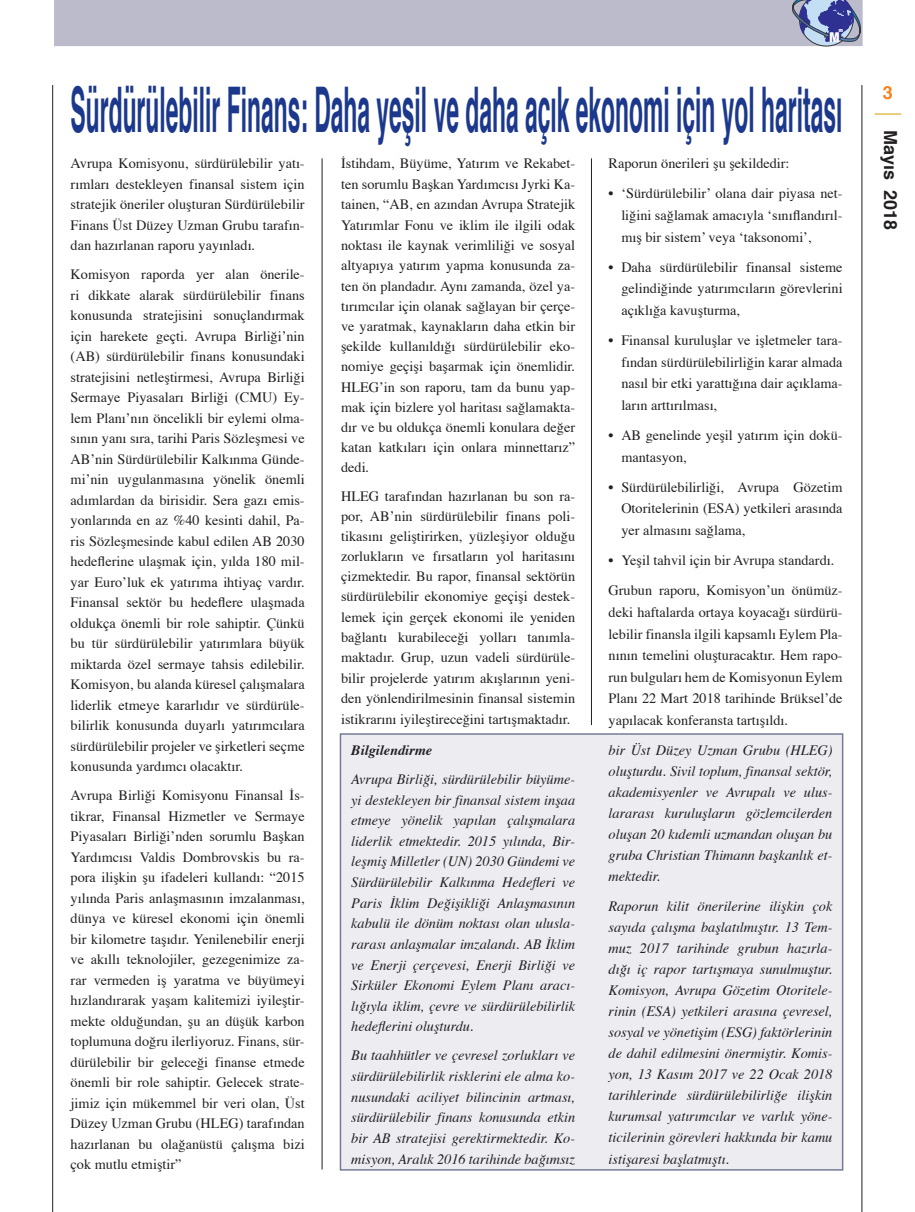
<style>
.page{position:relative;width:915px;height:1212px;background:#fff}
.page>*{position:absolute;margin:0;border:0;box-sizing:border-box;transform-origin:0 0}
.t1{font:700 63px "Helvetica";color:#1b388c;scale:.36 1}
.t2{font:700 18px "Helvetica";color:#231f20}
.t3{font:700 18px "Helvetica";color:#f58220}
.T_Haber_metin{font:14.25px/20.5px "Times";color:#231f20;text-align:justify}
.T_Haber_metin-2{font:italic 14.25px/21px "Times";color:#231f20;text-align:justify}
.T_Haber_metin-3{font:italic 700 14.25px "Times";color:#231f20}
.t4{font:900 condensed 13.65px "Helvetica Neue";color:#fff}
.t5{font:900 condensed 5.4px "Helvetica Neue";color:#fff}
</style>
<div class="page">
<div style="left:54px;top:0;width:808px;height:46px;background:#bbbbcb"></div>
<hr style="left:52px;top:85px;width:1px;height:1127px;background:#231f20">
<hr style="left:861px;top:85px;width:1px;height:1127px;background:#231f20">
<hr style="left:874px;top:113px;width:27px;height:2px;background:#e4bd55">
<svg style="left:792px;top:0;width:68px;height:46px"></svg>
<hr style="left:321px;top:158px;width:1px;height:1011px;background:#231f20">
<hr style="left:591px;top:158px;width:1px;height:567px;background:#231f20">
<div style="left:339px;top:733px;width:504px;height:437px;background:#ececf1;border:2px solid #777a97"></div>
<p class="t5" style="left:838px;top:26px;width:6px">m</p>
<p class="t4" style="left:829px;top:26px;width:12px">M</p>
<p class="t1" style="left:71px;top:59px;width:2144px">Sürdürülebilir Finans: Daha yeşil ve daha açık ekonomi için yol haritası</p>
<p class="T_Haber_metin" style="left:71px;top:154px;width:235px">Avrupa Komisyonu, sürdürülebilir yatı&shy;rımları destekleyen finansal sistem için stratejik öneriler oluşturan Sürdürülebilir Finans Üst Düzey Uzman Grubu tarafın&shy;dan hazırlanan raporu yayınladı.</p>
<p class="T_Haber_metin" style="left:71px;top:265px;width:235px">Komisyon raporda yer alan önerile&shy;ri dikkate alarak sürdürülebilir finans konusunda stratejisini sonuçlandırmak için harekete geçti. Avrupa Birliği’nin (AB) sürdürülebilir finans konusundaki stratejisini netleştirmesi, Avrupa Birliği Sermaye Piyasaları Birliği (CMU) Ey&shy;lem Planı’nın öncelikli bir eylemi olma&shy;sının yanı sıra, tarihi Paris Sözleşmesi ve AB’nin Sürdürülebilir Kalkınma Günde&shy;mi’nin uygulanmasına yönelik önemli adımlardan da birisidir. Sera gazı emis&shy;yonlarında en az %40 kesinti dahil, Pa&shy;ris Sözleşmesinde kabul edilen AB 2030 hedeflerine ulaşmak için, yılda 180 mil&shy;yar Euro’luk ek yatırıma ihtiyaç vardır.<br>Finansal sektör bu hedeflere ulaşmada oldukça önemli bir role sahiptir. Çünkü bu tür sürdürülebilir yatırımlara büyük miktarda özel sermaye tahsis edilebilir.<br>Komisyon, bu alanda küresel çalışmalara liderlik etmeye kararlıdır ve sürdürüle&shy;bilirlik konusunda duyarlı yatırımcılara sürdürülebilir projeler ve şirketleri seçme konusunda yardımcı olacaktır.</p>
<p class="T_Haber_metin" style="left:71px;top:786px;width:235px">Avrupa Birliği Komisyonu Finansal İs&shy;tikrar, Finansal Hizmetler ve Sermaye Piyasaları Birliği’nden sorumlu Başkan Yardımcısı Valdis Dombrovskis bu ra&shy;pora ilişkin şu ifadeleri kullandı: “2015 yılında Paris anlaşmasının imzalanması, dünya ve küresel ekonomi için önemli bir kilometre taşıdır. Yenilenebilir enerji ve akıllı teknolojiler, gezegenimize za&shy;rar vermeden iş yaratma ve büyümeyi hızlandırarak yaşam kalitemizi iyileştir&shy;mekte olduğundan, şu an düşük karbon toplumuna doğru ilerliyoruz. Finans, sür&shy;dürülebilir bir geleceği finanse etmede önemli bir role sahiptir. Gelecek strate&shy;jimiz için mükemmel bir veri olan, Üst Düzey Uzman Grubu (HLEG) tarafından hazırlanan bu olağanüstü çalışma bizi çok mutlu etmiştir”</p>
<p class="T_Haber_metin" style="left:341px;top:154px;width:235px">İstihdam, Büyüme, Yatırım ve Rekabet&shy;ten sorumlu Başkan Yardımcısı Jyrki Ka&shy;tainen, “AB, en azından Avrupa Stratejik Yatırımlar Fonu ve iklim ile ilgili odak noktası ile kaynak verimliliği ve sosyal altyapıya yatırım yapma konusunda za&shy;ten ön plandadır. Aynı zamanda, özel ya&shy;tırımcılar için olanak sağlayan bir çerçe&shy;ve yaratmak, kaynakların daha etkin bir şekilde kullanıldığı sürdürülebilir eko&shy;nomiye geçişi başarmak için önemlidir.<br>HLEG’in son raporu, tam da bunu yap&shy;mak için bizlere yol haritası sağlamakta&shy;dır ve bu oldukça önemli konulara değer katan katkıları için onlara minnettarız” dedi.</p>
<p class="T_Haber_metin" style="left:341px;top:487px;width:235px">HLEG tarafından hazırlanan bu son ra&shy;por, AB’nin sürdürülebilir finans poli&shy;tikasını geliştirirken, yüzleşiyor olduğu zorlukların ve fırsatların yol haritasını çizmektedir. Bu rapor, finansal sektörün sürdürülebilir ekonomiye geçişi destek&shy;lemek için gerçek ekonomi ile yeniden bağlantı kurabileceği yolları tanımla&shy;maktadır. Grup, uzun vadeli sürdürüle&shy;bilir projelerde yatırım akışlarının yeni&shy;den yönlendirilmesinin finansal sistemin istikrarını iyileştireceğini tartışmaktadır.</p>
<p class="T_Haber_metin" style="left:608px;top:154px;width:182px">Raporun önerileri şu şekildedir:</p>
<p class="T_Haber_metin" style="left:621px;top:184px;width:223px;line-height:21.6px;text-indent:-13px">• ‘Sürdürülebilir’ olana dair piyasa net&shy;liğini sağlamak amacıyla ‘sınıflandırıl&shy;mış bir sistem’ veya ‘taksonomi’,</p>
<p class="T_Haber_metin" style="left:621px;top:257px;width:223px;line-height:21.6px;text-indent:-13px">• Daha sürdürülebilir finansal sisteme gelindiğinde yatırımcıların görevlerini açıklığa kavuşturma,</p>
<p class="T_Haber_metin" style="left:621px;top:330px;width:223px;line-height:21.6px;text-indent:-13px">• Finansal kuruluşlar ve işletmeler tara&shy;fından sürdürülebilirliğin karar almada nasıl bir etki yarattığına dair açıklama&shy;ların arttırılması,</p>
<p class="T_Haber_metin" style="left:621px;top:425px;width:223px;line-height:21.6px;text-indent:-13px">• AB genelinde yeşil yatırım için dokü&shy;mantasyon,</p>
<p class="T_Haber_metin" style="left:621px;top:477px;width:223px;line-height:21.6px;text-indent:-13px">• Sürdürülebilirliği, Avrupa Gözetim Otoritelerinin (ESA) yetkileri arasında yer almasını sağlama,</p>
<p class="T_Haber_metin" style="left:608px;top:551px;width:227px">• Yeşil tahvil için bir Avrupa standardı.</p>
<p class="T_Haber_metin" style="left:608px;top:581px;width:235px;line-height:21.6px">Grubun raporu, Komisyon’un önümüz&shy;deki haftalarda ortaya koyacağı sürdürü&shy;lebilir finansla ilgili kapsamlı Eylem Pla&shy;nının temelini oluşturacaktır. Hem rapo&shy;run bulguları hem de Komisyonun Eylem Planı 22 Mart 2018 tarihinde Brüksel’de yapılacak konferansta tartışıldı.</p>
<p class="T_Haber_metin-2" style="left:608px;top:740px;width:225px">bir Üst Düzey Uzman Grubu (HLEG) oluşturdu. Sivil toplum, finansal sektör, akademisyenler ve Avrupalı ve ulus&shy;lararası kuruluşların gözlemcilerden oluşan 20 kıdemli uzmandan oluşan bu gruba Christian Thimann başkanlık et&shy;mektedir.</p>
<p class="T_Haber_metin-2" style="left:608px;top:896px;width:225px">Raporun kilit önerilerine ilişkin çok sayıda çalışma başlatılmıştır. 13 Tem&shy;muz 2017 tarihinde grubun hazırla&shy;dığı iç rapor tartışmaya sunulmuştur.<br>Komisyon, Avrupa Gözetim Otoritele&shy;rinin (ESA) yetkileri arasına çevresel, sosyal ve yönetişim (ESG) faktörlerinin de dahil edilmesini önermiştir. Komis&shy;yon, 13 Kasım 2017 ve 22 Ocak 2018 tarihlerinde sürdürülebilirliğe ilişkin kurumsal yatırımcılar ve varlık yöne&shy;ticilerinin görevleri hakkında bir kamu istişaresi başlatmıştı.</p>
<p class="T_Haber_metin-3" style="left:351px;top:741px;width:82px">Bilgilendirme</p>
<p class="T_Haber_metin-2" style="left:351px;top:770px;width:225px;line-height:20.5px">Avrupa Birliği, sürdürülebilir büyüme&shy;yi destekleyen bir finansal sistem inşaa etmeye yönelik yapılan çalışmalara liderlik etmektedir. 2015 yılında, Bir&shy;leşmiş Milletler (UN) 2030 Gündemi ve Sürdürülebilir Kalkınma Hedefleri ve Paris İklim Değişikliği Anlaşmasının kabulü ile dönüm noktası olan ulusla&shy;rarası anlaşmalar imzalandı. AB İklim ve Enerji çerçevesi, Enerji Birliği ve Sirküler Ekonomi Eylem Planı aracı&shy;lığıyla iklim, çevre ve sürdürülebilirlik hedeflerini oluşturdu.</p>
<p class="T_Haber_metin-2" style="left:351px;top:1046px;width:225px;line-height:20.5px">Bu taahhütler ve çevresel zorlukları ve sürdürülebilirlik risklerini ele alma ko&shy;nusundaki aciliyet bilincinin artması, sürdürülebilir finans konusunda etkin bir AB stratejisi gerektirmektedir. Ko&shy;misyon, Aralık 2016 tarihinde bağımsız</p>
<p class="t3" style="left:882px;top:78px;width:12px">3</p>
<p class="t2" style="left:904px;top:130px;width:102px;rotate:90deg">Mayıs 2018</p>
</div>
